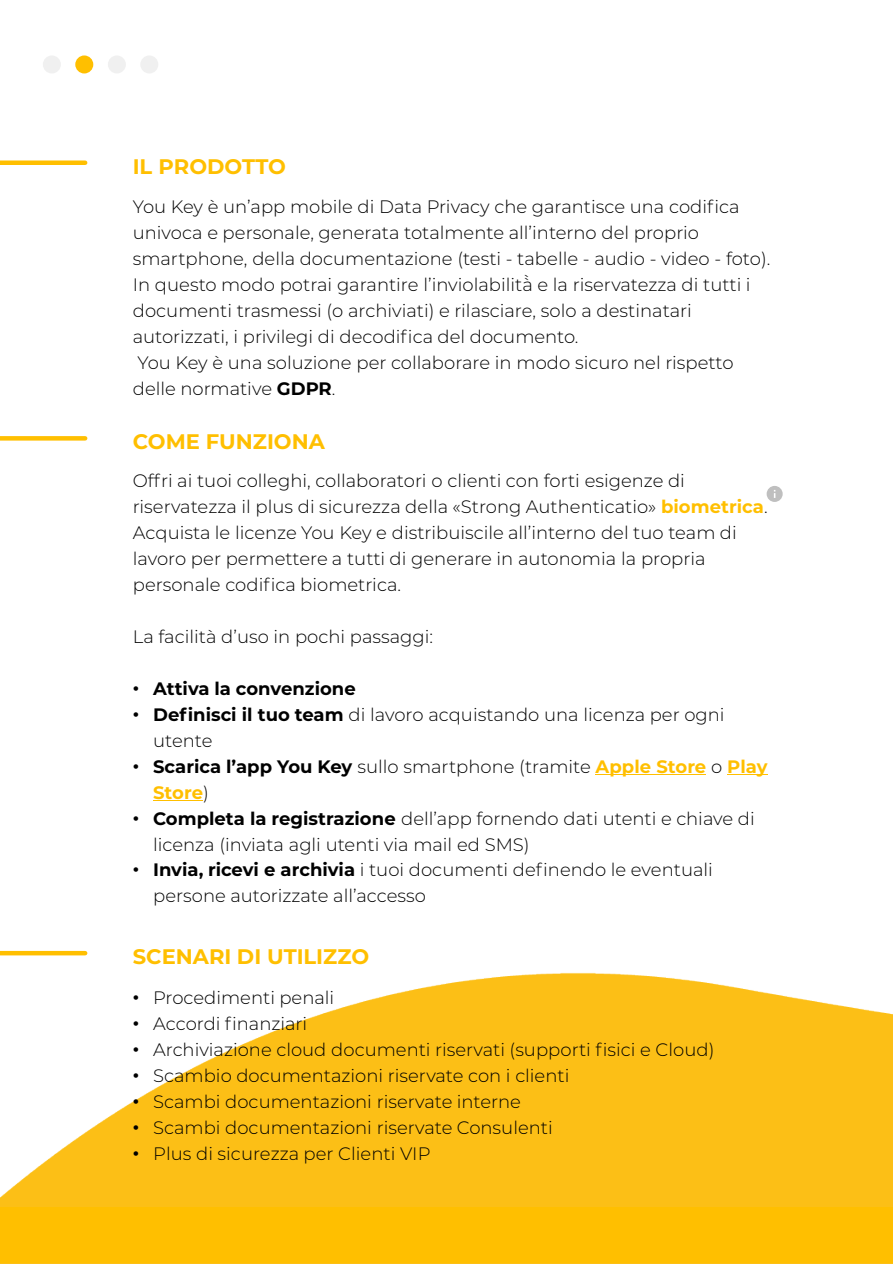
<style>
.page{position:relative;width:893px;height:1264px;background:#fff}
.page>*{position:absolute;margin:0;border:0;box-sizing:border-box;transform-origin:0 0}
.t1{font:700 21px "Montserrat";color:#ffbf00}
.t2{font:300 18px/26px "Montserrat";color:#000}
.t3{font:700 18px "Montserrat";color:#000}
.s1{font-weight:700}
.s2{font-weight:700;color:#ffbf00}
.s3{font-family:"Arial";font-weight:400}
</style>
<div class="page">
<img style="left:0;top:491px;width:892px;height:772px">
<hr style="left:595px;top:774px;width:111px;height:1px;background:#ffbf00">
<hr style="left:727px;top:774px;width:40px;height:1px;background:#ffbf00">
<hr style="left:153px;top:800px;width:50px;height:1px;background:#ffbf00">
<div style="left:0;top:1207px;width:892px;height:55px;background:#ffbf00"></div>
<div style="left:0;top:160px;width:85px;height:5px;background:#ffbf00"></div>
<svg style="left:0;top:436px;width:85px;height:4px"></svg>
<div style="left:0;top:950px;width:85px;height:5px;background:#ffbf00"></div>
<div style="left:43px;top:55px;width:18px;height:18px;background:#f0f0f0;border-radius:50%"></div>
<div style="left:75px;top:55px;width:18px;height:18px;background:#ffbf00;border-radius:50%"></div>
<div style="left:108px;top:55px;width:18px;height:18px;background:#f0f0f0;border-radius:50%"></div>
<div style="left:140px;top:55px;width:18px;height:18px;background:#f0f0f0;border-radius:50%"></div>
<svg style="left:766px;top:486px;width:16px;height:16px"></svg>
<p class="t1" style="left:133px;top:151px;width:155px">IL PRODOTTO</p>
<p class="t2" style="left:133px;top:193px;width:639px">You Key è un’app mobile di Data Privacy che garantisce una codifica univoca e personale, generata totalmente all’interno del proprio smartphone, della documentazione (testi - tabelle - audio - video - foto).</p>
<p class="t2" style="left:133px;top:271px;width:619px">In questo modo potrai garantire l’inviolabilità̀e la riservatezza di tutti i documenti trasmessi (o archiviati) e rilasciare, solo a destinatari autorizzati, i privilegi di decodifica del documento.</p>
<p class="t2" style="left:133px;top:349px;width:602px">You Key è una soluzione per collaborare in modo sicuro nel rispetto delle normative <span class="s1">GDPR</span>.</p>
<p class="t1" style="left:133px;top:426px;width:194px">COME FUNZIONA</p>
<p class="t2" style="left:133px;top:467px;width:636px">Offri ai tuoi colleghi, collaboratori o clienti con forti esigenze di riservatezza il plus di sicurezza della «Strong Authenticatio» <span class="s2">biometrica</span>.</p>
<p class="t2" style="left:133px;top:519px;width:605px">Acquista le licenze You Key e distribuiscile all’interno del tuo team di lavoro per permettere a tutti di generare in autonomia la propria personale codifica biometrica.</p>
<p class="t2" style="left:133px;top:623px;width:302px">La facilità d’uso in pochi passaggi:</p>
<p class="t3" style="left:133px;top:675px;width:225px"><span class="s3">•</span> Attiva la convenzione</p>
<p class="t2" style="left:153px;top:700px;width:573px;text-indent:-20px"><span class="s3">•</span> <span class="s1">Definisci il tuo team</span> di lavoro acquistando una licenza per ogni utente</p>
<p class="t2" style="left:153px;top:752px;width:616px;text-indent:-20px"><span class="s3">•</span> <span class="s1">Scarica l’app You Key</span> sullo smartphone (tramite <span class="s2">Apple Store</span> o <span class="s2">Play<br>Store</span>)</p>
<p class="t2" style="left:153px;top:804px;width:603px;text-indent:-20px"><span class="s3">•</span> <span class="s1">Completa la registrazione</span> dell’app fornendo dati utenti e chiave di licenza (inviata agli utenti via mail ed SMS)</p>
<p class="t2" style="left:153px;top:856px;width:561px;text-indent:-20px"><span class="s3">•</span> <span class="s1">Invia, ricevi e archivia</span> i tuoi documenti definendo le eventuali persone autorizzate all’accesso</p>
<p class="t1" style="left:133px;top:941px;width:238px">SCENARI DI UTILIZZO</p>
<p class="t2" style="left:133px;top:983px;width:203px"><span class="s3">•</span> Procedimenti penali</p>
<p class="t2" style="left:133px;top:1009px;width:176px"><span class="s3">•</span> Accordi finanziari</p>
<p class="t2" style="left:133px;top:1035px;width:583px"><span class="s3">•</span> Archiviazione cloud documenti riservati (supporti fisici e Cloud)</p>
<p class="t2" style="left:133px;top:1061px;width:438px"><span class="s3">•</span> Scambio documentazioni riservate con i clienti</p>
<p class="t2" style="left:133px;top:1087px;width:389px"><span class="s3">•</span> Scambi documentazioni riservate interne</p>
<p class="t2" style="left:133px;top:1113px;width:421px"><span class="s3">•</span> Scambi documentazioni riservate Consulenti</p>
<p class="t2" style="left:133px;top:1139px;width:299px"><span class="s3">•</span> Plus di sicurezza per Clienti VIP</p>
</div>
